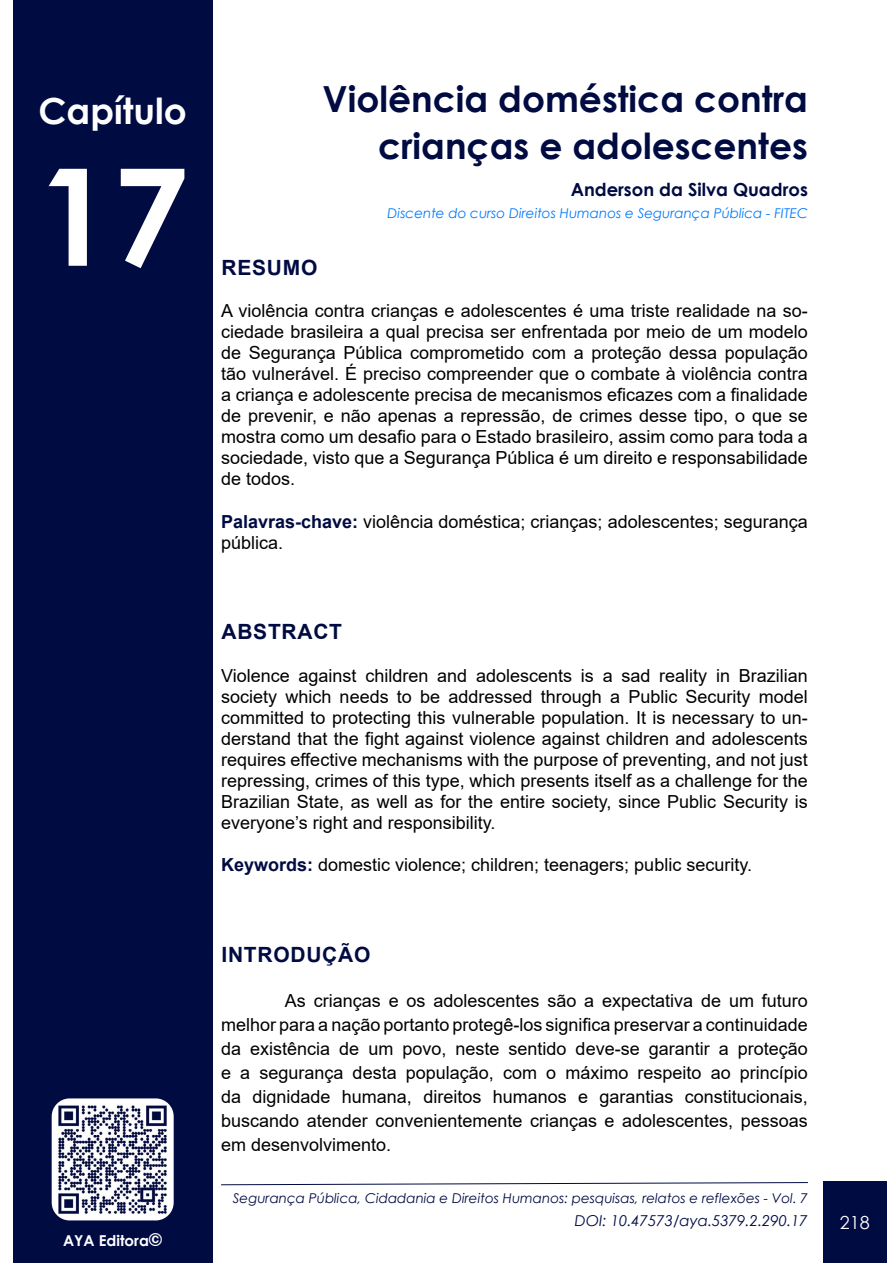
<style>
.page{position:relative;width:893px;height:1263px;background:#fff}
.page>*{position:absolute;margin:0;border:0;box-sizing:border-box;transform-origin:0 0}
.t1{font:700 135px "Century Gothic";color:#fff}
.t2{font:700 36px/46.5px "Century Gothic";color:#000b42;text-align:right}
.t3{font:700 36px "Century Gothic";color:#fff}
.t4{font:700 21px "Arial";letter-spacing:.035em;color:#000b42}
.t5{font:18px/21px "Arial";color:#000;text-align:justify}
.t6{font:700 18px "Century Gothic";color:#000b42}
.t7{font:18px "Century Gothic";color:#fff}
.t8{font:italic 15px "Century Gothic";color:#000b42}
.t9{font:700 15px "Century Gothic";color:#fff}
.t10{font:italic 13.5px "Century Gothic";color:#000b42}
.t11{font:italic 13.5px "Century Gothic";color:#017afe}
.s1{font-family:"Helvetica";font-size:18px}
.s2{font-weight:700;color:#000b42}
</style>
<div class="page">
<div style="left:13px;top:0;width:200px;height:1263px;background:#000b42"></div>
<svg style="left:221px;top:1182px;width:587px;height:3px"></svg>
<div style="left:823px;top:1182px;width:63px;height:81px;background:#000b42"></div>
<img style="left:52px;top:1098px;width:122px;height:122px">
<h2 class="t3" style="left:39px;top:84px;width:150px">Capítulo</h2>
<h1 class="t1" style="left:37px;top:114px;width:153px">17</h1>
<p class="t9" style="left:63px;top:1229px;width:101px">AYA Editora<span class="s1">©</span></p>
<h2 class="t2" style="left:323px;top:74px;width:487px">Violência doméstica contra crianças e adolescentes</h2>
<p class="t6" style="left:571px;top:176px;width:239px">Anderson da Silva Quadros</p>
<p class="t11" style="left:388px;top:204px;width:422px">Discente do curso Direitos Humanos e Segurança Pública - FITEC</p>
<p class="t4" style="left:221px;top:253px;width:97px">RESUMO</p>
<p class="t5" style="left:221px;top:300px;width:588px">A violência contra crianças e adolescentes é uma triste realidade na so&shy;ciedade brasileira a qual precisa ser enfrentada por meio de um modelo de Segurança Pública comprometido com a proteção dessa população tão vulnerável. É preciso compreender que o combate à violência contra a criança e adolescente precisa de mecanismos eficazes com a finalidade de prevenir, e não apenas a repressão, de crimes desse tipo, o que se mostra como um desafio para o Estado brasileiro, assim como para toda a sociedade, visto que a Segurança Pública é um direito e responsabilidade de todos.</p>
<p class="t5" style="left:221px;top:511px;width:588px"><span class="s2">Palavras-chave:</span> violência doméstica; crianças; adolescentes; segurança pública.</p>
<p class="t4" style="left:221px;top:617px;width:122px">ABSTRACT</p>
<p class="t5" style="left:221px;top:665px;width:588px">Violence against children and adolescents is a sad reality in Brazilian society which needs to be addressed through a Public Security model committed to protecting this vulnerable population. It is necessary to un&shy;derstand that the fight against violence against children and adolescents requires effective mechanisms with the purpose of preventing, and not just repressing, crimes of this type, which presents itself as a challenge for the Brazilian State, as well as for the entire society, since Public Security is everyone’s right and responsibility.</p>
<p class="t5" style="left:221px;top:854px;width:532px"><span class="s2">Keywords:</span> domestic violence; children; teenagers; public security.</p>
<p class="t4" style="left:221px;top:939px;width:150px">INTRODUÇÃO</p>
<p class="t5" style="left:221px;top:988px;width:588px;line-height:24px;text-indent:64px">As crianças e os adolescentes são a expectativa de um futuro melhor para a nação portanto protegê-los significa preservar a continuidade da existência de um povo, neste sentido deve-se garantir a proteção e a segurança desta população, com o máximo respeito ao princípio da dignidade humana, direitos humanos e garantias constitucionais, buscando atender convenientemente crianças e adolescentes, pessoas em desenvolvimento.</p>
<p class="t10" style="left:233px;top:1189px;width:577px">Segurança Pública, Cidadania e Direitos Humanos: pesquisas, relatos e reflexões - Vol. 7</p>
<p class="t8" style="left:575px;top:1210px;width:235px">DOI: 10.47573/aya.5379.2.290.17</p>
<p class="t7" style="left:840px;top:1210px;width:31px">218</p>
</div>
